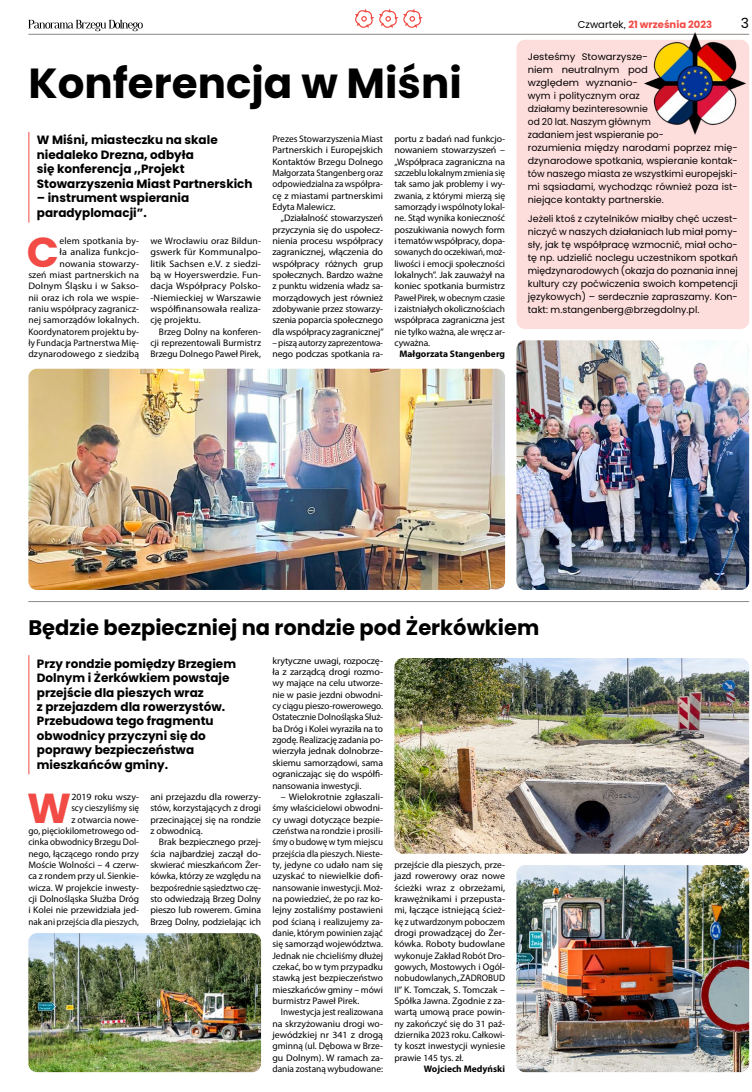
<style>
.page{position:relative;width:752px;height:1092px;background:#fff}
.page>*{position:absolute;margin:0;border:0;box-sizing:border-box;transform-origin:0 0}
.t1{font:700 42px "Poppins";color:#000}
.t2{font:700 41.8px "Poppins";color:#f24a45}
.t3{font:700 21px "Poppins";color:#000}
.t4{font:14px "Poppins";color:#000}
.t5{font:700 12px/14.4px "Poppins";color:#000}
.t6{font:700 10px "Poppins";color:#f24a45}
.t7{font:9.5px/11.3px "Myriad Pro";color:#000;text-align:justify}
.t8{font:9.5px/11.3px "Myriad Pro";color:#000;text-align:justify;scale:1.04 1}
.t9{font:9.5px/11.3px "Myriad Pro";color:#000;text-align:justify;scale:1.05 1}
.t10{font:9.5px/13px "Poppins";color:#000;scale:1.05 1}
.t11{font:9.5px/13px "Poppins";color:#000;text-align:justify}
.t12{font:9.5px/11.3px "Myriad Pro";color:#000;text-align:justify;scale:.96 1}
.t13{font:700 9.5px "Myriad Pro";color:#000}
.s1{font-weight:400;color:#000}
</style>
<div class="page">
<svg style="left:28px;top:20px;width:115px;height:11px"></svg>
<hr style="left:28px;top:34px;width:720px;height:1px;background:#8c8986">
<svg style="left:355px;top:8px;width:68px;height:21px"></svg>
<img style="left:28px;top:369px;width:477px;height:221px">
<img style="left:516px;top:340px;width:232px;height:250px">
<img style="left:394px;top:658px;width:354px;height:195px">
<img style="left:28px;top:933px;width:233px;height:138px">
<img style="left:516px;top:865px;width:232px;height:206px">
<hr style="left:28px;top:132px;width:1px;height:91px;background:#f24a45">
<hr style="left:28px;top:655px;width:1px;height:119px;background:#f24a45">
<hr style="left:28px;top:601px;width:720px;height:1px;background:#8c8986">
<div style="left:516px;top:40px;width:232px;height:289px;background:#fededd;border-radius:9px"></div>
<img style="left:636px;top:32px;width:114px;height:106px">
<h1 class="t1" style="left:28px;top:59px;width:435px">Konferencja w Miśni</h1>
<p class="t5" style="left:37px;top:133px;width:217px">W Miśni, miasteczku na skale niedaleko Drezna, odbyła<br>się konferencja „Projekt<br>Stowarzyszenia Miast Partnerskich</p>
<p class="t5" style="left:37px;top:191px;width:154px">– instrument wspierania paradyplomacji”.</p>
<p class="t7" style="left:394px;top:133px;width:112px">portu z badań nad funkcjo&shy;nowaniem stowarzyszeń – „Współpraca zagraniczna na szczeblu lokalnym zmienia się tak samo jak problemy i wy&shy;zwania, z którymi mierzą się samorządy i wspólnoty lokal&shy;ne. Stąd wynika konieczność poszukiwania nowych form i tematów współpracy, dopa&shy;sowanych do oczekiwań, moż&shy;liwości i emocji społeczności lokalnych”. Jak zauważył na koniec spotkania burmistrz Paweł Pirek, w obecnym czasie i zaistniałych okolicznościach współpraca zagraniczna jest nie tylko ważna, ale wręcz ar&shy;cyważna.</p>
<p class="t13" style="left:399px;top:348px;width:107px">Małgorzata Stangenberg</p>
<p class="t7" style="left:272px;top:133px;width:112px">Prezes Stowarzyszenia Miast Partnerskich i Europejskich Kontaktów Brzegu Dolnego Małgorzata Stangenberg oraz odpowiedzialna za współpra&shy;cę z miastami partnerskimi Edyta Malewicz.</p>
<p class="t7" style="left:272px;top:212px;width:113px;text-indent:9px">„Działalność stowarzyszeń przyczynia się do uspołecz&shy;nienia procesu współpracy zagranicznej, włączenia do współpracy różnych grup społecznych. Bardzo ważne z punktu widzenia władz sa&shy;morządowych jest również zdobywanie przez stowarzy&shy;szenia poparcia społecznego dla współpracy zagranicznej”</p>
<p class="t12" style="left:272px;top:337px;width:117px">– piszą autorzy zaprezentowa&shy;nego podczas spotkania ra-</p>
<h2 class="t2" style="left:27px;top:228px;width:34px">C</h2>
<p class="t7" style="left:28px;top:235px;width:112px;text-align:right">elem spotkania by-<br>ła analiza funkcjo&shy;nowania stowarzy-<br>szeń miast partnerskich na<br>Dolnym Śląsku i w Sakso&shy;nii oraz ich rola we wspie&shy;raniu współpracy zagranicz&shy;nej samorządów lokalnych.<br>Koordynatorem projektu by&shy;ły Fundacja Partnerstwa Mię&shy;dzynarodowego z siedzibą</p>
<p class="t7" style="left:150px;top:235px;width:112px">we Wrocławiu oraz Bildun&shy;gswerk für Kommunalpo&shy;litik Sachsen e.V. z siedzi&shy;bą w Hoyerswerdzie. Fun&shy;dacja Współpracy Polsko--Niemieckiej w Warszawie współfinansowała realiza&shy;cję projektu.</p>
<p class="t7" style="left:150px;top:326px;width:112px;text-indent:9px">Brzeg Dolny na konferen&shy;cji reprezentowali Burmistrz Brzegu Dolnego Paweł Pirek,</p>
<p class="t6" style="left:577px;top:19px;width:136px"><span class="s1">Czwartek,</span> 21 września 2023</p>
<h3 class="t4" style="left:740px;top:15px;width:10px">3</h3>
<p class="t10" style="left:527px;top:50px;width:201px">Jesteśmy Stowarzysze-<br>niem neutralnym pod<br>względem wyznanio-<br>wym i politycznym oraz<br>działamy bezinteresownie<br>od 20 lat. Naszym głównym<br>zadaniem jest wspieranie po-<br>rozumienia między narodami poprzez mię&shy;dzynarodowe spotkania, wspieranie kontak&shy;tów naszego miasta ze wszystkimi europejski&shy;mi sąsiadami, wychodząc również poza ist&shy;niejące kontakty partnerskie.</p>
<p class="t11" style="left:527px;top:212px;width:211px">Jeżeli ktoś z czytelników miałby chęć uczest&shy;niczyć w naszych działaniach lub miał pomy&shy;sły, jak tę współpracę wzmocnić, miał ocho&shy;tę np. udzielić noclegu uczestnikom spotkań międzynarodowych (okazja do poznania innej kultury czy poćwiczenia swoich kompetencji językowych) – serdecznie zapraszamy. Kon&shy;takt: m.stangenberg@brzegdolny.pl.</p>
<h3 class="t3" style="left:28px;top:615px;width:512px">Będzie bezpieczniej na rondzie pod Żerkówkiem</h3>
<p class="t5" style="left:37px;top:656px;width:200px">Przy rondzie pomiędzy Brzegiem<br>Dolnym i Żerkówkiem powstaje przejście dla pieszych wraz<br>z przejazdem dla rowerzystów.<br>Przebudowa tego fragmentu obwodnicy przyczyni się do poprawy bezpieczeństwa mieszkańców gminy.</p>
<p class="t8" style="left:272px;top:654px;width:108px">krytyczne uwagi, rozpoczę&shy;ła z zarządcą drogi rozmo&shy;wy mające na celu utworze&shy;nie w pasie jezdni obwodni&shy;cy ciągu pieszo-rowerowego.<br>Ostatecznie Dolnośląska Służ&shy;ba Dróg i Kolei wyraziła na to zgodę. Realizację zadania po&shy;wierzyła jednak dolnobrze&shy;skiemu samorządowi, sama ograniczając się do współfi&shy;nansowania inwestycji.</p>
<p class="t9" style="left:272px;top:790px;width:107px;text-indent:9px">– Wielokrotnie zgłaszali&shy;śmy właścicielowi obwodni&shy;cy uwagi dotyczące bezpie&shy;czeństwa na rondzie i prosili&shy;śmy o budowę w tym miejscu przejścia dla pieszych. Nieste&shy;ty, jedyne co udało nam się uzyskać to niewielkie dofi&shy;nansowanie inwestycji. Moż&shy;na powiedzieć, że po raz ko&shy;lejny zostaliśmy postawieni pod ścianą i realizujemy za&shy;danie, którym powinien zająć się samorząd województwa.<br>Jednak nie chcieliśmy dłużej czekać, bo w tym przypadku stawką jest bezpieczeństwo mieszkańców gminy – mówi burmistrz Paweł Pirek.</p>
<p class="t12" style="left:272px;top:1006px;width:117px;text-indent:9px">Inwestycja jest realizowana na skrzyżowaniu drogi wo&shy;jewódzkiej nr 341 z drogą gminną (ul. Dębowa w Brze&shy;gu Dolnym). W ramach za&shy;dania zostaną wybudowane:</p>
<p class="t8" style="left:28px;top:790px;width:108px;text-align:right">2019 roku wszy-<br>scy cieszyliśmy się<br>z otwarcia nowe-<br>go, pięciokilometrowego od&shy;cinka obwodnicy Brzegu Dol&shy;nego, łączącego rondo przy<br>Moście Wolności – 4 czerw&shy;ca z rondem przy ul. Sienkie&shy;wicza. W projekcie inwesty&shy;cji Dolnośląska Służba Dróg i Kolei nie przewidziała jed&shy;nak ani przejścia dla pieszych,</p>
<p class="t9" style="left:150px;top:790px;width:107px">ani przejazdu dla rowerzy&shy;stów, korzystających z drogi przecinającej się na rondzie z obwodnicą.</p>
<h2 class="t2" style="left:27px;top:783px;width:45px">W</h2>
<p class="t8" style="left:150px;top:836px;width:108px;text-indent:9px">Brak bezpiecznego przej&shy;ścia najbardziej zaczął do&shy;skwierać mieszkańcom Żer&shy;kówka, którzy ze względu na bezpośrednie sąsiedztwo czę&shy;sto odwiedzają Brzeg Dolny pieszo lub rowerem. Gmina Brzeg Dolny, podzielając ich</p>
<p class="t7" style="left:394px;top:858px;width:112px">przejście dla pieszych, prze&shy;jazd rowerowy oraz nowe ścieżki wraz z obrzeżami, krawężnikami i przepusta&shy;mi, łączące istniejącą ścież&shy;kę z utwardzonym poboczem drogi prowadzącej do Żer&shy;kówka. Roboty budowlane wykonuje Zakład Robót Dro&shy;gowych, Mostowych i Ogól&shy;nobudowlanych „ZADROBUD II” K. Tomczak, S. Tomczak – Spółka Jawna. Zgodnie z za&shy;wartą umową prace powin&shy;ny zakończyć się do 31 paź&shy;dziernika 2023 roku. Całkowi&shy;ty koszt inwestycji wyniesie prawie 145 tys. zł.</p>
<p class="t13" style="left:423px;top:1062px;width:83px">Wojciech Medyński</p>
</div>
